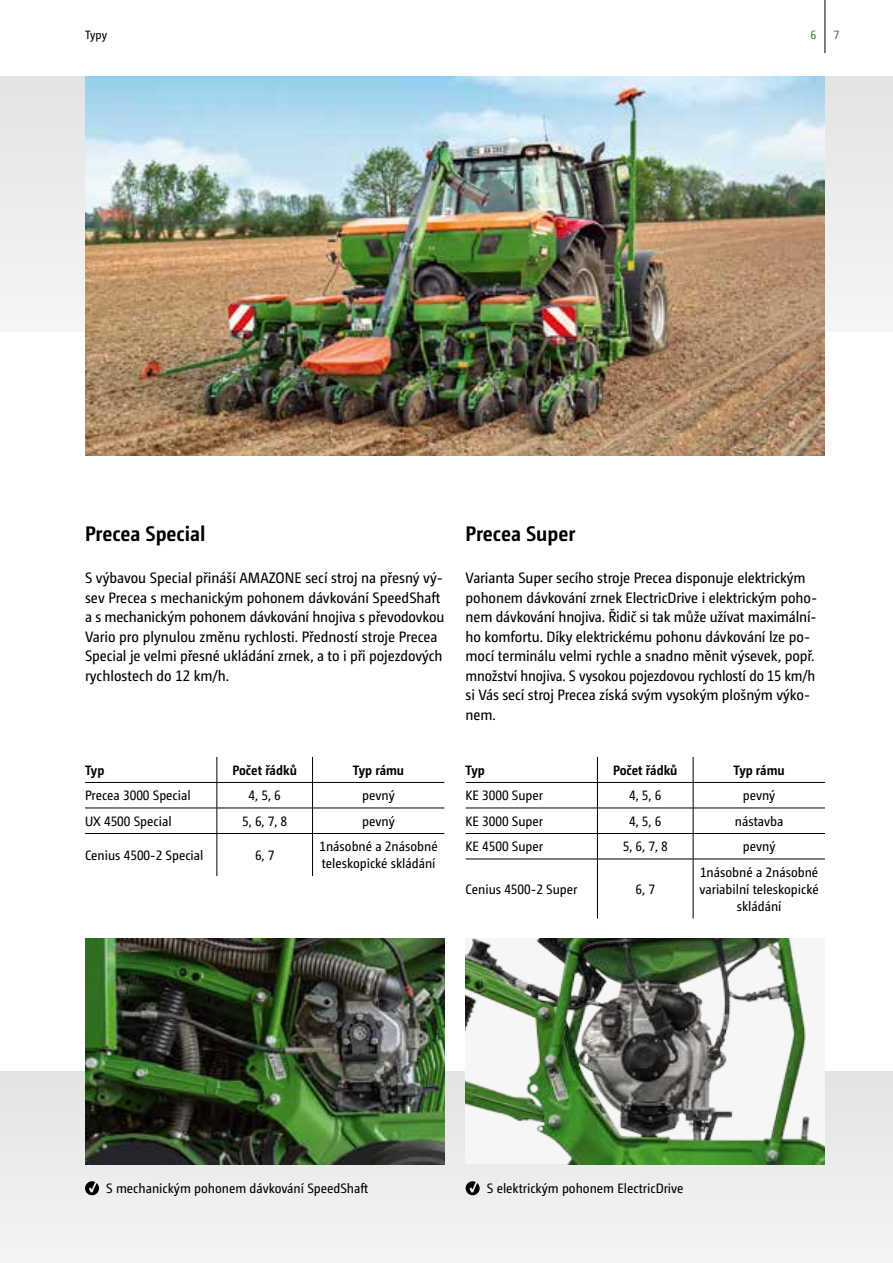
<style>
.page{position:relative;width:893px;height:1263px;background:#fff}
.page>*{position:absolute;margin:0;border:0;box-sizing:border-box;transform-origin:0 0}
.t1{font:700 21px "Camingo Dos Pro S Cd";color:#000}
.t2{font:15px/19.5px "Camingo Dos Pro S Cd";letter-spacing:-.005em;color:#000}
.t3{font:13.5px/17px "Camingo Dos Pro S Cd";color:#000}
.t4{font:700 13.5px "Camingo Dos Pro S Cd";color:#000}
.t5{font:12px "Camingo Dos Pro S Cd";color:#000}
.t6{font:12px "Camingo Dos Pro S Cd";color:#387d33}
</style>
<div class="page">
<div style="left:0;top:77px;width:893px;height:255px;background:#ececec"></div>
<div style="left:0;top:1071px;width:893px;height:192px;background:#efefef"></div>
<img style="left:85px;top:77px;width:740px;height:378px">
<img style="left:466px;top:939px;width:359px;height:225px">
<img style="left:85px;top:939px;width:359px;height:225px">
<hr style="left:825px;top:0;width:1px;height:53px;background:#000">
<svg style="left:217px;top:757px;width:1px;height:76px"></svg>
<hr style="left:217px;top:834px;width:1px;height:42px;background:#000">
<hr style="left:85px;top:782px;width:132px;height:1px;background:#000">
<hr style="left:217px;top:782px;width:96px;height:1px;background:#000">
<hr style="left:313px;top:782px;width:131px;height:1px;background:#000">
<hr style="left:85px;top:808px;width:132px;height:1px;background:#000">
<hr style="left:217px;top:808px;width:96px;height:1px;background:#000">
<hr style="left:313px;top:808px;width:131px;height:1px;background:#000">
<hr style="left:85px;top:833px;width:132px;height:1px;background:#000">
<hr style="left:217px;top:833px;width:96px;height:1px;background:#000">
<hr style="left:313px;top:833px;width:131px;height:1px;background:#000">
<svg style="left:312px;top:757px;width:1px;height:76px"></svg>
<hr style="left:312px;top:834px;width:1px;height:42px;background:#000">
<svg style="left:597px;top:757px;width:1px;height:102px"></svg>
<hr style="left:597px;top:859px;width:1px;height:59px;background:#000">
<hr style="left:466px;top:782px;width:131px;height:1px;background:#000">
<hr style="left:597px;top:782px;width:96px;height:1px;background:#000">
<hr style="left:693px;top:782px;width:132px;height:1px;background:#000">
<hr style="left:466px;top:808px;width:131px;height:1px;background:#000">
<hr style="left:597px;top:808px;width:96px;height:1px;background:#000">
<hr style="left:693px;top:808px;width:132px;height:1px;background:#000">
<hr style="left:466px;top:833px;width:131px;height:1px;background:#000">
<hr style="left:597px;top:833px;width:96px;height:1px;background:#000">
<hr style="left:693px;top:833px;width:132px;height:1px;background:#000">
<hr style="left:466px;top:859px;width:131px;height:1px;background:#000">
<hr style="left:597px;top:859px;width:96px;height:1px;background:#000">
<hr style="left:693px;top:859px;width:132px;height:1px;background:#000">
<svg style="left:693px;top:757px;width:1px;height:102px"></svg>
<hr style="left:693px;top:859px;width:1px;height:59px;background:#000">
<svg style="left:466px;top:1181px;width:14px;height:14px"></svg>
<svg style="left:85px;top:1181px;width:14px;height:14px"></svg>
<p class="t5" style="left:85px;top:28px;width:24px">Typy</p>
<p class="t6" style="left:810px;top:28px;width:7px">6</p>
<p class="t6" style="left:833px;top:28px;width:7px">7</p>
<h1 class="t1" style="left:85px;top:521px;width:122px">Precea Special</h1>
<h1 class="t1" style="left:466px;top:521px;width:111px">Precea Super</h1>
<p class="t2" style="left:466px;top:568px;width:353px">Varianta Super secího stroje Precea disponuje elektrickým pohonem dávkování zrnek ElectricDrive i elektrickým poho&shy;nem dávkování hnojiva. Řidič si tak může užívat maximální&shy;ho komfortu. Díky elektrickému pohonu dávkování lze po&shy;mocí terminálu velmi rychle a snadno měnit výsevek, popř. množství hnojiva. S vysokou pojezdovou rychlostí do 15 km/h si Vás secí stroj Precea získá svým vysokým plošným výko&shy;nem.</p>
<p class="t2" style="left:85px;top:568px;width:361px">S výbavou Special přináší AMAZONE secí stroj na přesný vý&shy;sev Precea s mechanickým pohonem dávkování SpeedShaft a s mechanickým pohonem dávkování hnojiva s převodovkou Vario pro plynulou změnu rychlosti. Předností stroje Precea Special je velmi přesné ukládání zrnek, a to i při pojezdových rychlostech do 12 km/h.</p>
<p class="t4" style="left:85px;top:762px;width:21px">Typ</p>
<p class="t4" style="left:232px;top:762px;width:66px">Počet řádků</p>
<p class="t4" style="left:353px;top:762px;width:53px">Typ rámu</p>
<p class="t3" style="left:85px;top:787px;width:107px">Precea 3000 Special</p>
<p class="t3" style="left:249px;top:787px;width:34px">4, 5, 6</p>
<p class="t3" style="left:362px;top:787px;width:34px">pevný</p>
<p class="t3" style="left:85px;top:812px;width:88px">UX 4500 Special</p>
<p class="t3" style="left:242px;top:812px;width:47px">5, 6, 7, 8</p>
<p class="t3" style="left:362px;top:812px;width:34px">pevný</p>
<p class="t3" style="left:85px;top:847px;width:120px">Cenius 4500-2 Special</p>
<p class="t3" style="left:255px;top:847px;width:21px">6, 7</p>
<p class="t3" style="left:319px;top:838px;width:120px">1násobné a 2násobné teleskopické skládání</p>
<p class="t4" style="left:466px;top:762px;width:21px">Typ</p>
<p class="t4" style="left:613px;top:762px;width:66px">Počet řádků</p>
<p class="t4" style="left:733px;top:762px;width:53px">Typ rámu</p>
<p class="t3" style="left:466px;top:787px;width:79px">KE 3000 Super</p>
<p class="t3" style="left:629px;top:787px;width:34px">4, 5, 6</p>
<p class="t3" style="left:743px;top:787px;width:34px">pevný</p>
<p class="t3" style="left:466px;top:812px;width:79px">KE 3000 Super</p>
<p class="t3" style="left:629px;top:812px;width:34px">4, 5, 6</p>
<p class="t3" style="left:735px;top:812px;width:50px">nástavba</p>
<p class="t3" style="left:466px;top:838px;width:79px">KE 4500 Super</p>
<p class="t3" style="left:623px;top:838px;width:47px">5, 6, 7, 8</p>
<p class="t3" style="left:743px;top:838px;width:34px">pevný</p>
<p class="t3" style="left:466px;top:881px;width:113px">Cenius 4500-2 Super</p>
<p class="t3" style="left:636px;top:881px;width:21px">6, 7</p>
<p class="t3" style="left:700px;top:864px;width:121px;text-align:center">1násobné a 2násobné variabilní teleskopické skládání</p>
<p class="t3" style="left:106px;top:1180px;width:264px">S mechanickým pohonem dávkování SpeedShaft</p>
<p class="t3" style="left:487px;top:1180px;width:198px">S elektrickým pohonem ElectricDrive</p>
</div>
